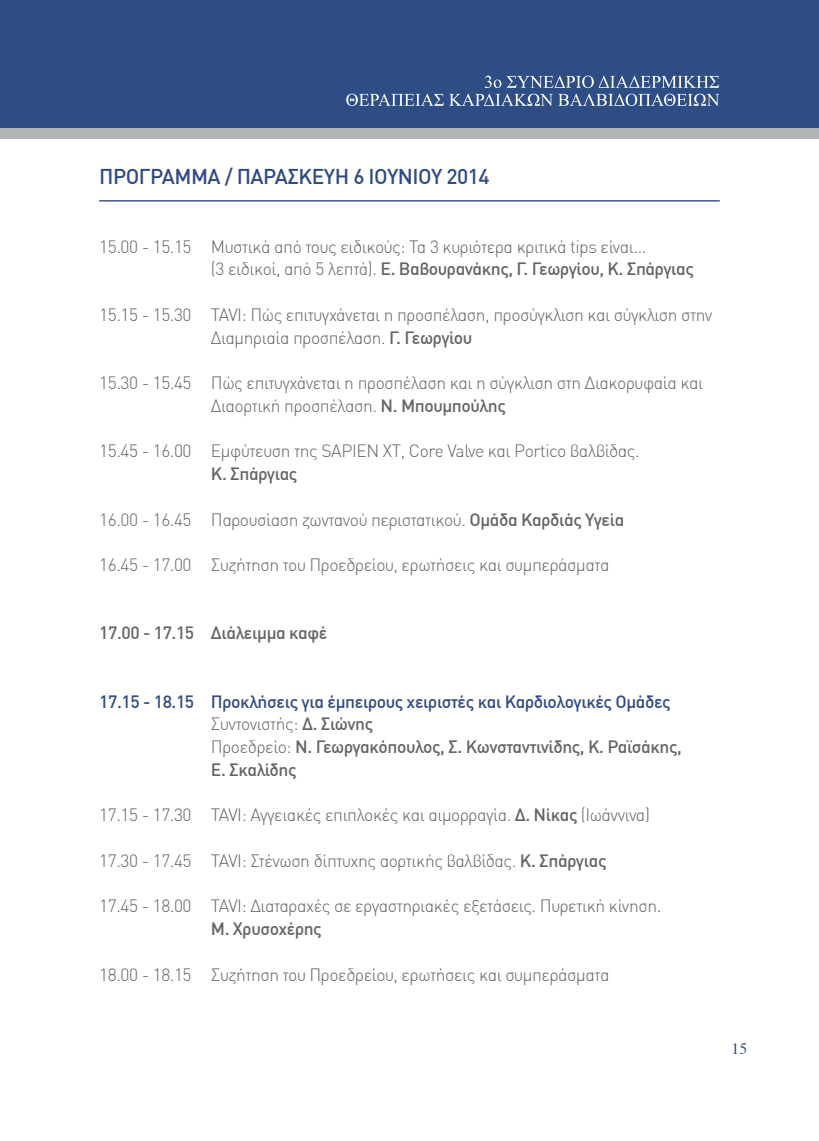
<style>
.page{position:relative;width:819px;height:1141px;background:#fff}
.page>*{position:absolute;margin:0;border:0;box-sizing:border-box;transform-origin:0 0}
.t1{font:500 21px "DIN Greek";letter-spacing:-.025em;color:#304b82}
.t2{font:300 17.5px/22.8px "DIN Greek";letter-spacing:-.025em;color:#636466}
.t3{font:500 17.5px/22.8px "DIN Greek";letter-spacing:-.025em;color:#636466}
.t4{font:500 17.5px "DIN Greek";letter-spacing:-.025em;color:#304b82}
.t5{font:15.75px "Times";color:#304b82}
.s1{font-weight:500}
.s2{color:#304b82}
.s3{font-weight:300}
</style>
<div class="page">
<div style="left:0;top:0;width:819px;height:128px;background:#2e4d84"></div>
<div style="left:0;top:128px;width:819px;height:11px;background:#b1b4b6"></div>
<svg style="left:485px;top:76px;width:16px;height:12px"></svg>
<svg style="left:507px;top:76px;width:212px;height:12px;background:#687ea6"></svg>
<svg style="left:346px;top:94px;width:373px;height:12px;background:#687fa6"></svg>
<hr style="left:99px;top:200px;width:620px;height:1px;background:#3c4f8c">
<p class="t1" style="left:99px;top:164px;width:392px">ΠΡΟΓΡΑΜΜΑ / ΠΑΡΑΣΚΕΥΗ 6 ΙΟΥΝΙΟΥ 2014</p>
<p class="t2" style="left:99px;top:235px;width:94px">15.00 - 15.15</p>
<p class="t2" style="left:99px;top:303px;width:94px">15.15 - 15.30</p>
<p class="t2" style="left:99px;top:372px;width:94px">15.30 - 15.45</p>
<p class="t2" style="left:99px;top:440px;width:94px">15.45 - 16.00</p>
<p class="t2" style="left:99px;top:508px;width:94px">16.00 - 16.45</p>
<p class="t2" style="left:99px;top:554px;width:94px">16.45 - 17.00</p>
<p class="t2" style="left:211px;top:235px;width:484px">Μυστικά από τους ειδικούς: Τα 3 κυριότερα κριτικά tips είναι...<br>(3 ειδικοί, από 5 λεπτά). <span class="s1">Ε. Βαβουρανάκης, Γ. Γεωργίου, Κ. Σπάργιας</span></p>
<p class="t2" style="left:211px;top:303px;width:503px">TAVΙ: Πώς επιτυγχάνεται η προσπέλαση, προσύγκλιση και σύγκλιση στην<br>Διαμηριαία προσπέλαση. <span class="s1">Γ. Γεωργίου</span></p>
<p class="t2" style="left:211px;top:372px;width:494px">Πώς επιτυγχάνεται η προσπέλαση και η σύγκλιση στη Διακορυφαία και<br>Διαορτική προσπέλαση. <span class="s1">Ν. Μπουμπούλης</span></p>
<p class="t2" style="left:211px;top:440px;width:430px">Εμφύτευση της SAPIEN XT, Core Valve και Portico βαλβίδας.</p>
<p class="t3" style="left:211px;top:462px;width:88px">Κ. Σπάργιας</p>
<p class="t2" style="left:211px;top:508px;width:415px">Παρουσίαση ζωντανού περιστατικού. <span class="s1">Ομάδα Καρδιάς Υγεία</span></p>
<p class="t2" style="left:211px;top:554px;width:400px">Συζήτηση του Προεδρείου, ερωτήσεις και συμπεράσματα</p>
<p class="t3" style="left:99px;top:622px;width:96px">17.00 - 17.15</p>
<p class="t3" style="left:211px;top:622px;width:118px">Διάλειμμα καφέ</p>
<p class="t4" style="left:99px;top:691px;width:96px">17.15 - 18.15</p>
<p class="t2" style="left:99px;top:804px;width:94px">17.15 - 17.30</p>
<p class="t2" style="left:99px;top:849px;width:94px">17.30 - 17.45</p>
<p class="t2" style="left:99px;top:895px;width:94px">17.45 - 18.00</p>
<p class="t2" style="left:99px;top:963px;width:94px">18.00 - 18.15</p>
<p class="t3" style="left:211px;top:690px;width:472px"><span class="s2">Προκλήσεις για έμπειρους χειριστές και Καρδιολογικές Ομάδες </span><span class="s3">Συντονιστής:</span> Δ. Σιώνης<br><span class="s3">Προεδρείο:</span> Ν. Γεωργακόπουλος, Σ. Κωνσταντινίδης, Κ. Ραϊσάκης, Ε. Σκαλίδης</p>
<p class="t2" style="left:211px;top:804px;width:440px">TAVI: Αγγειακές επιπλοκές και αιμορραγία. <span class="s1">Δ. Νίκας</span> (Ιωάννινα)</p>
<p class="t2" style="left:211px;top:849px;width:397px">TAVΙ: Στένωση δίπτυχης αορτικής βαλβίδας. <span class="s1">Κ. Σπάργιας</span></p>
<p class="t2" style="left:211px;top:895px;width:452px">TAVI: Διαταραχές σε εργαστηριακές εξετάσεις. Πυρετική κίνηση.</p>
<p class="t3" style="left:211px;top:917px;width:112px">Μ. Χρυσοχέρης</p>
<p class="t2" style="left:211px;top:963px;width:400px">Συζήτηση του Προεδρείου, ερωτήσεις και συμπεράσματα</p>
<p class="t5" style="left:731px;top:1034px;width:17px">15</p>
</div>
